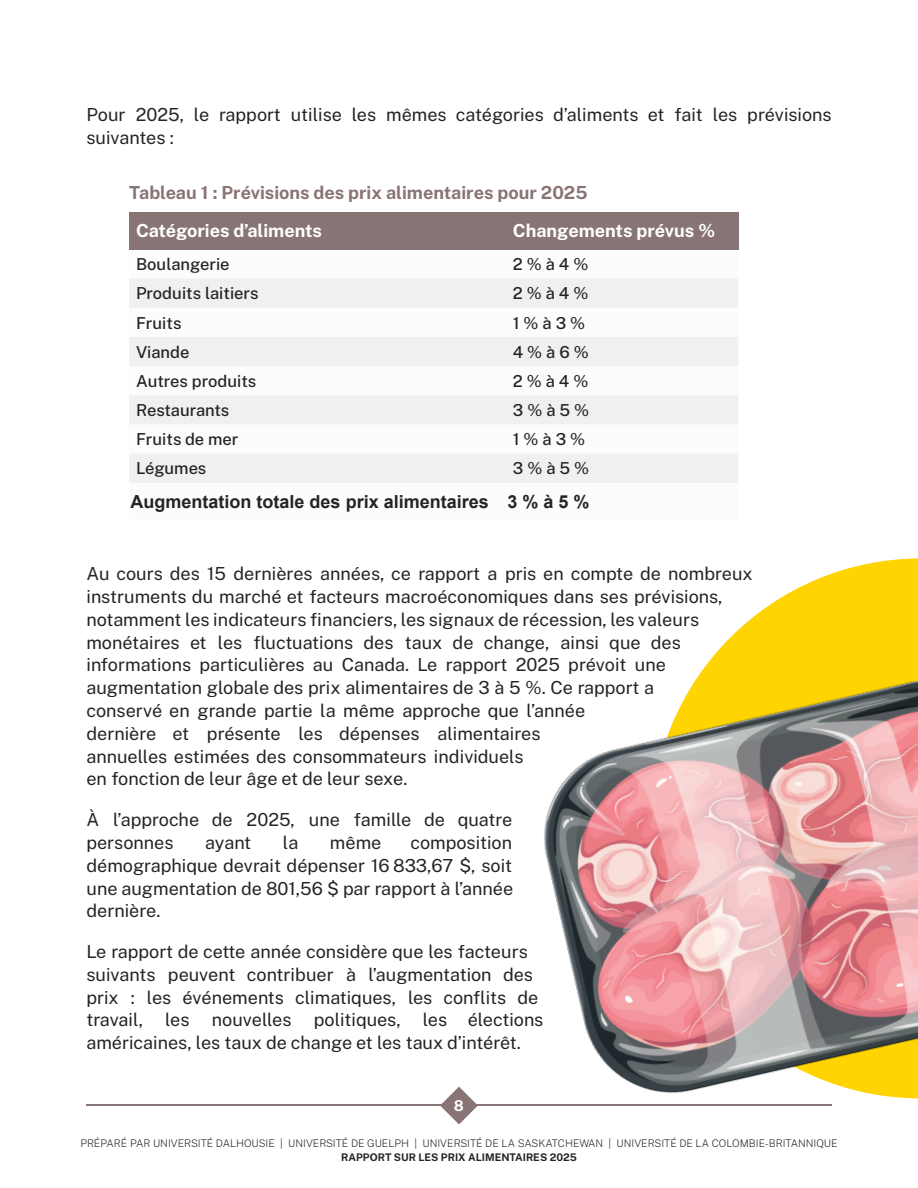
<style>
.page{position:relative;width:918px;height:1188px;background:#fff}
.page>*{position:absolute;margin:0;border:0;box-sizing:border-box;transform-origin:0 0}
.t1{font:18px "Public Sans Roman";color:#242424}
.t2{font:700 18px "Public Sans";color:#897475}
.t3{font:700 18px "Arial";color:#242424}
.t4{font:700 18px "Public Sans";color:#fff}
.t5{font:500 16.5px "Public Sans Roman";color:#242424}
.t6{font:700 15px "Public Sans";color:#fff}
.t7{font:200 10.5px "Public Sans Roman";color:#242424}
.t8{font:700 10.5px "Public Sans";color:#242424}
</style>
<div class="page">
<hr style="left:86px;top:1104px;width:746px;height:2px;background:#897475">
<svg style="left:440px;top:1087px;width:38px;height:37px"></svg>
<svg style="left:804px;top:558px;width:114px;height:27px;fill:#ffd400"></svg>
<div style="left:129px;top:212px;width:609px;height:38px;background:#897475"></div>
<svg style="left:129px;top:279px;width:609px;height:204px;fill:#f1efef"></svg>
<img style="left:544px;top:585px;width:374px;height:514px">
<p class="t1" style="left:86px;top:104px;width:747px">Pour 2025, le rapport utilise les mêmes catégories d’aliments et fait les prévisions</p>
<p class="t1" style="left:86px;top:127px;width:89px">suivantes :</p>
<p class="t2" style="left:129px;top:182px;width:460px">Tableau 1 : Prévisions des prix alimentaires pour 2025</p>
<p class="t4" style="left:136px;top:220px;width:188px">Catégories d’aliments</p>
<p class="t4" style="left:513px;top:220px;width:204px">Changements prévus %</p>
<p class="t5" style="left:136px;top:255px;width:95px">Boulangerie</p>
<p class="t5" style="left:513px;top:255px;width:77px">2 % à 4 %</p>
<p class="t5" style="left:136px;top:284px;width:124px">Produits laitiers</p>
<p class="t5" style="left:513px;top:284px;width:77px">2 % à 4 %</p>
<p class="t5" style="left:136px;top:313px;width:47px">Fruits</p>
<p class="t5" style="left:513px;top:313px;width:74px">1 % à 3 %</p>
<p class="t5" style="left:136px;top:342px;width:55px">Viande</p>
<p class="t5" style="left:513px;top:342px;width:77px">4 % à 6 %</p>
<p class="t5" style="left:136px;top:371px;width:122px">Autres produits</p>
<p class="t5" style="left:513px;top:371px;width:77px">2 % à 4 %</p>
<p class="t5" style="left:136px;top:400px;width:95px">Restaurants</p>
<p class="t5" style="left:513px;top:400px;width:78px">3 % à 5 %</p>
<p class="t5" style="left:136px;top:429px;width:104px">Fruits de mer</p>
<p class="t5" style="left:513px;top:429px;width:74px">1 % à 3 %</p>
<p class="t5" style="left:136px;top:459px;width:72px">Légumes</p>
<p class="t5" style="left:513px;top:459px;width:78px">3 % à 5 %</p>
<p class="t3" style="left:131px;top:495px;width:360px">Augmentation totale des prix alimentaires</p>
<p class="t3" style="left:507px;top:495px;width:84px">3 % à 5 %</p>
<p class="t1" style="left:86px;top:563px;width:668px">Au cours des 15 dernières années, ce rapport a pris en compte de nombreux</p>
<p class="t1" style="left:86px;top:586px;width:638px">instruments du marché et facteurs macroéconomiques dans ses prévisions,</p>
<p class="t1" style="left:86px;top:609px;width:614px">notamment les indicateurs financiers, les signaux de récession, les valeurs</p>
<p class="t1" style="left:86px;top:632px;width:596px">monétaires et les fluctuations des taux de change, ainsi que des</p>
<p class="t1" style="left:86px;top:654px;width:581px">informations particulières au Canada. Le rapport 2025 prévoit une</p>
<p class="t1" style="left:86px;top:677px;width:569px">augmentation globale des prix alimentaires de 3 à 5 %. Ce rapport a</p>
<p class="t1" style="left:86px;top:700px;width:500px">conservé en grande partie la même approche que l’année</p>
<p class="t1" style="left:86px;top:723px;width:456px">dernière et présente les dépenses alimentaires</p>
<p class="t1" style="left:86px;top:746px;width:439px">annuelles estimées des consommateurs individuels</p>
<p class="t1" style="left:86px;top:768px;width:323px">en fonction de leur âge et de leur sexe.</p>
<p class="t1" style="left:86px;top:809px;width:427px">À l’approche de 2025, une famille de quatre</p>
<p class="t1" style="left:86px;top:832px;width:89px">personnes</p>
<p class="t1" style="left:205px;top:832px;width:48px">ayant</p>
<p class="t1" style="left:283px;top:832px;width:17px">la</p>
<p class="t1" style="left:330px;top:832px;width:53px">même</p>
<p class="t1" style="left:410px;top:832px;width:103px">composition</p>
<p class="t1" style="left:86px;top:855px;width:427px">démographique devrait dépenser 16 833,67 $, soit</p>
<p class="t1" style="left:86px;top:877px;width:428px">une augmentation de 801,56 $ par rapport à l’année</p>
<p class="t1" style="left:86px;top:900px;width:76px">dernière.</p>
<p class="t1" style="left:86px;top:941px;width:443px">Le rapport de cette année considère que les facteurs</p>
<p class="t1" style="left:86px;top:964px;width:448px">suivants peuvent contribuer à l’augmentation des</p>
<p class="t1" style="left:86px;top:987px;width:454px">prix : les événements climatiques, les conflits de</p>
<p class="t1" style="left:86px;top:1009px;width:459px">travail, les nouvelles politiques, les élections</p>
<p class="t1" style="left:86px;top:1032px;width:436px">américaines, les taux de change et les taux d’intérêt.</p>
<p class="t6" style="left:454px;top:1097px;width:12px">8</p>
<p class="t7" style="left:80px;top:1137px;width:759px">PRÉPARÉ PAR UNIVERSITÉ DALHOUSIE | UNIVERSITÉ DE GUELPH | UNIVERSITÉ DE LA SASKATCHEWAN | UNIVERSITÉ DE LA COLOMBIE-BRITANNIQUE</p>
<p class="t8" style="left:341px;top:1151px;width:237px">RAPPORT SUR LES PRIX ALIMENTAIRES 2025</p>
</div>
